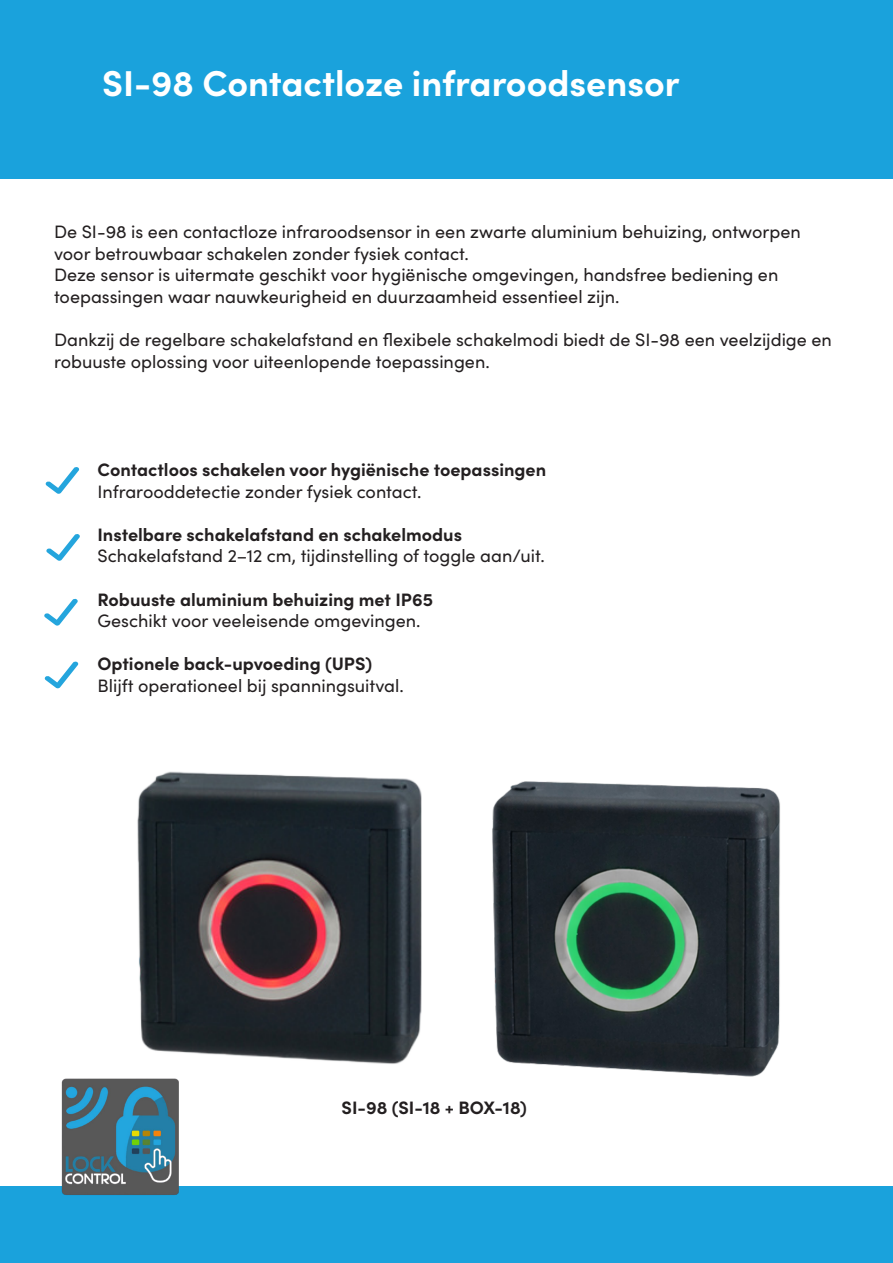
<style>
.page{position:relative;width:893px;height:1263px;background:#fff}
.page>*{position:absolute;margin:0;border:0;box-sizing:border-box;transform-origin:0 0}
.t1{font:700 36px "Sofia Pro";color:#fff}
.intro_tekst{font:18px/21.6px "Sofia Pro";color:#231f20}
.gegevens_LC{font:700 18px "Sofia Pro";color:#231f20}
.Dunne_tekst_op_UPS{font:18px "Sofia Pro";color:#231f20}
</style>
<div class="page">
<div style="left:0;top:1186px;width:893px;height:77px;background:#1aa2dc"></div>
<div style="left:0;top:0;width:893px;height:179px;background:#1aa2dc"></div>
<img style="left:61px;top:1078px;width:118px;height:117px">
<svg style="left:46px;top:467px;width:33px;height:27px"></svg>
<svg style="left:46px;top:534px;width:34px;height:27px"></svg>
<svg style="left:44px;top:599px;width:34px;height:27px"></svg>
<svg style="left:45px;top:661px;width:33px;height:27px"></svg>
<img style="left:82px;top:771px;width:320px;height:347px">
<img style="left:402px;top:778px;width:378px;height:299px">
<p class="t1" style="left:102px;top:56px;width:579px">SI-98 Contactloze infraroodsensor</p>
<p class="intro_tekst" style="left:54px;top:220px;width:748px">De SI-98 is een contactloze infraroodsensor in een zwarte aluminium behuizing, ontworpen voor betrouwbaar schakelen zonder fysiek contact.</p>
<p class="intro_tekst" style="left:54px;top:263px;width:726px">Deze sensor is uitermate geschikt voor hygiënische omgevingen, handsfree bediening en toepassingen waar nauwkeurigheid en duurzaamheid essentieel zijn.</p>
<p class="intro_tekst" style="left:54px;top:328px;width:779px">Dankzij de regelbare schakelafstand en flexibele schakelmodi biedt de SI-98 een veelzijdige en robuuste oplossing voor uiteenlopende toepassingen.</p>
<p class="gegevens_LC" style="left:98px;top:456px;width:450px">Contactloos schakelen voor hygiënische toepassingen</p>
<p class="Dunne_tekst_op_UPS" style="left:98px;top:478px;width:325px">Infrarooddetectie zonder fysiek contact.</p>
<p class="gegevens_LC" style="left:98px;top:521px;width:366px">Instelbare schakelafstand en schakelmodus</p>
<p class="Dunne_tekst_op_UPS" style="left:98px;top:543px;width:449px">Schakelafstand 2–12 cm, tijdinstelling of toggle aan/uit.</p>
<p class="gegevens_LC" style="left:98px;top:585px;width:337px">Robuuste aluminium behuizing met IP65</p>
<p class="Dunne_tekst_op_UPS" style="left:98px;top:608px;width:325px">Geschikt voor veeleisende omgevingen.</p>
<p class="gegevens_LC" style="left:98px;top:650px;width:276px">Optionele back-upvoeding (UPS)</p>
<p class="Dunne_tekst_op_UPS" style="left:98px;top:672px;width:308px">Blijft operationeel bij spanningsuitval.</p>
<p class="gegevens_LC" style="left:342px;top:1094px;width:187px">SI-98 (SI-18 + BOX-18)</p>
</div>
